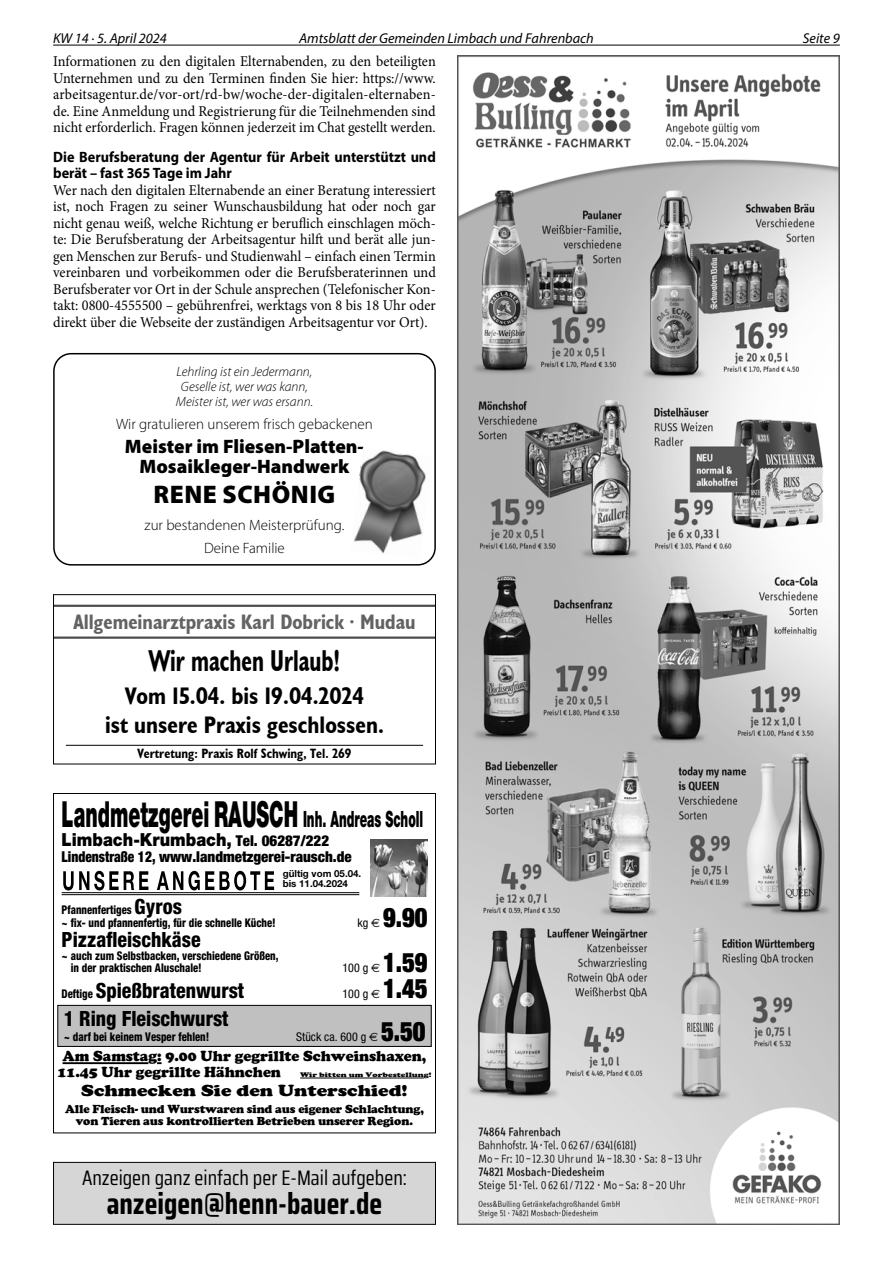
<style>
.page{position:relative;width:893px;height:1263px;background:#fff}
.page>*{position:absolute;margin:0;border:0;box-sizing:border-box;transform-origin:0 0}
.t1{font:900 36px "Helvetica Neue LT Std";color:#000;scale:.53 1}
.t2{font:700 condensed 30.3px "Humanist 521 BT";color:#000;scale:.79 1}
.t3{font:700 30px "Saira Condensed";color:#000}
.t4{font:900 condensed 27px "Helvetica Neue LT Std";color:#000;scale:.9 1}
.t5{font:900 25.5px "Myriad Pro";letter-spacing:.02em;color:#000}
.t6{font:700 condensed 24px/29.1px "Humanist 521 BT";color:#000;text-align:center}
.t7{font:800 condensed 21px "Helvetica Neue LT Std";color:#000;scale:.95 1}
.t8{font:21px "Saira Condensed";color:#000}
.t9{font:700 condensed 21px "Humanist 521 BT";color:#636363}
.t10{font:900 19.5px/19.8px "Myriad Pro";color:#000;text-align:center}
.t11{font:900 18px "Helvetica Neue LT Std";color:#000;scale:.9 1}
.t12{font:900 16.5px "Cooper";color:#000;scale:1.2 1}
.t13{font:15px/16.5px "Minion Pro";color:#000;text-align:justify;scale:.95 1}
.t14{font:300 15px/22.5px "Myriad Pro";color:#000;text-align:center}
.t15{font:700 15px/16.5px "Myriad Pro";color:#000;scale:.95 1}
.t16{font:900 15px/15.8px "Cooper";color:#000}
.t17{font:900 condensed 15px "Helvetica Neue LT Std";color:#000;scale:.9 1}
.t18{font:italic 14.25px "Myriad Pro";color:#000}
.t19{font:italic 300 13.5px/15.3px "Myriad Pro";color:#000;text-align:center}
.t20{font:700 condensed 13.5px "Humanist 521 BT";color:#000}
.t21{font:800 condensed 12px/12.8px "Helvetica Neue LT Std";color:#000;scale:.89 1}
.t22{font:900 12px/12px "Cooper";letter-spacing:-.01em;color:#000;text-align:center}
.t23{font:condensed 12px "Helvetica Neue LT Std";color:#000}
.t24{font:700 9.75px/10.5px "Helvetica Neue LT Std";color:#000}
.t25{font:900 6.75px "Cooper";color:#000;scale:1.3 1}
.s1{font-size:22.5px}
.s2{font-stretch:condensed;font-size:15px}
.s3{font-size:21px}
.s4{font-family:"Euro Sans";font-stretch:normal}
.s5{font-size:12px}
</style>
<div class="page">
<hr style="left:53px;top:45px;width:787px;height:1px;background:#000">
<img style="left:354px;top:450px;width:79px;height:109px">
<div style="left:53px;top:353px;width:383px;height:213px;border:2px solid #000;border-radius:17px"></div>
<hr style="left:66px;top:745px;width:357px;height:1px;background:#000">
<hr style="left:53px;top:605px;width:383px;height:2px;background:#000">
<hr style="left:53px;top:636px;width:383px;height:3px;background:#000">
<div style="left:53px;top:594px;width:383px;height:170px;border:1px solid #000"></div>
<img style="left:457px;top:55px;width:383px;height:1170px">
<div style="left:53px;top:793px;width:383px;height:340px;border:1px solid #000"></div>
<img style="left:370px;top:839px;width:57px;height:57px">
<hr style="left:62px;top:892px;width:297px;height:1px;background:#000">
<hr style="left:62px;top:894px;width:297px;height:1px;background:#000">
<hr style="left:63px;top:1062px;width:85px;height:2px;background:#000">
<hr style="left:300px;top:1077px;width:124px;height:1px;background:#000">
<div style="left:58px;top:1005px;width:373px;height:41px;background:#c0c0c0"></div>
<div style="left:57px;top:1005px;width:375px;height:42px;border:1px solid #000"></div>
<svg style="left:63px;top:871px;width:211px;height:19px"></svg>
<div style="left:54px;top:1162px;width:381px;height:62px;background:#d6d6d6"></div>
<div style="left:53px;top:1162px;width:383px;height:63px;border:1px solid #000"></div>
<p class="t18" style="left:53px;top:29px;width:115px">KW 14 · 5. April 2024</p>
<p class="t18" style="left:299px;top:29px;width:296px">Amtsblatt der Gemeinden Limbach und Fahrenbach</p>
<p class="t18" style="left:803px;top:29px;width:38px">Seite 9</p>
<p class="t13" style="left:53px;top:53px;width:404px">Informationen zu den digitalen Elternabenden, zu den beteiligten Unternehmen und zu den Terminen finden Sie hier: https://www. arbeitsagentur.de/vor-ort/rd-bw/woche-der-digitalen-elternaben&shy;de. Eine Anmeldung und Registrierung für die Teilnehmenden sind nicht erforderlich. Fragen können jederzeit im Chat gestellt werden.</p>
<p class="t15" style="left:53px;top:148px;width:404px">Die Berufsberatung der Agentur für Arbeit unterstützt und berät – fast 365 Tage im Jahr</p>
<p class="t13" style="left:53px;top:182px;width:404px">Wer nach den digitalen Elternabende an einer Beratung interessiert ist, noch Fragen zu seiner Wunschausbildung hat oder noch gar nicht genau weiß, welche Richtung er beruflich einschlagen möch&shy;te: Die Berufsberatung der Arbeitsagentur hilft und berät alle jun&shy;gen Menschen zur Berufs- und Studienwahl – einfach einen Termin vereinbaren und vorbeikommen oder die Berufsberaterinnen und Berufsberater vor Ort in der Schule ansprechen (Telefonischer Kon&shy;takt: 0800-4555500 – gebührenfrei, werktags von 8 bis 18 Uhr oder direkt über die Webseite der zuständigen Arbeitsagentur vor Ort).</p>
<p class="t19" style="left:176px;top:364px;width:139px">Lehrling ist ein Jedermann,<br>Geselle ist, wer was kann,<br>Meister ist, wer was ersann.</p>
<p class="t14" style="left:116px;top:413px;width:258px">Wir gratulieren unserem frisch gebackenen</p>
<h3 class="t10" style="left:125px;top:435px;width:241px">Meister im Fliesen-Platten-<br>Mosaikleger-Handwerk</h3>
<h3 class="t5" style="left:154px;top:478px;width:183px">RENE SCHÖNIG</h3>
<p class="t14" style="left:145px;top:514px;width:201px">zur bestandenen Meisterprüfung.<br>Deine Familie</p>
<h3 class="t9" style="left:73px;top:608px;width:344px">Allgemeinarztpraxis Karl Dobrick · Mudau</h3>
<h2 class="t2" style="left:149px;top:641px;width:244px">Wir machen Urlaub!</h2>
<h3 class="t6" style="left:105px;top:681px;width:280px">Vom 15.04. bis 19.04.2024<br>ist unsere Praxis geschlossen.</h3>
<p class="t20" style="left:137px;top:745px;width:216px">Vertretung: Praxis Rolf Schwing, Tel. 269</p>
<h1 class="t1" style="left:62px;top:793px;width:684px">Landmetzgerei RAUSCH <span class="s1">Inh. Andreas Scholl</span></h1>
<p class="t11" style="left:62px;top:829px;width:299px">Limbach-Krumbach, <span class="s2">Tel. 06287/222</span></p>
<p class="t17" style="left:62px;top:848px;width:324px">Lindenstraße 12, www.landmetzgerei-rausch.de</p>
<p class="t24" style="left:283px;top:868px;width:80px">gültig vom 05.04. bis 11.04.2024</p>
<p class="t21" style="left:62px;top:903px;width:242px">Pfannenfertiges <span class="s3">Gyros<br></span>~ fix- und pfannenfertig, für die schnelle Küche!</p>
<p class="t23" style="left:357px;top:916px;width:24px">kg <span class="s4">€</span></p>
<h3 class="t4" style="left:383px;top:900px;width:51px">9.90</h3>
<h3 class="t7" style="left:62px;top:927px;width:148px">Pizzafleischkäse</h3>
<p class="t21" style="left:71px;top:949px;width:235px;line-height:12px;text-indent:-9px">~ auch zum Selbstbacken, verschiedene Größen, in der praktischen Aluschale!</p>
<p class="t23" style="left:342px;top:961px;width:39px">100 g <span class="s4">€</span></p>
<h3 class="t4" style="left:383px;top:945px;width:51px">1.59</h3>
<h3 class="t7" style="left:62px;top:977px;width:194px"><span class="s5">Deftige</span> Spießbratenwurst</h3>
<p class="t23" style="left:342px;top:986px;width:39px">100 g <span class="s4">€</span></p>
<h3 class="t4" style="left:383px;top:971px;width:51px">1.45</h3>
<h3 class="t7" style="left:64px;top:1006px;width:175px">1 Ring Fleischwurst</h3>
<p class="t21" style="left:64px;top:1030px;width:165px">~ darf bei keinem Vesper fehlen!</p>
<p class="t23" style="left:296px;top:1029px;width:83px">Stück ca. 600 g <span class="s4">€</span></p>
<h3 class="t4" style="left:381px;top:1013px;width:51px">5.50</h3>
<p class="t16" style="left:57px;top:1048px;width:371px;text-indent:5px">Am Samstag: 9.00 Uhr gegrillte Schweinshaxen,<br>11.45 Uhr gegrillte Hähnchen</p>
<p class="t25" style="left:300px;top:1071px;width:103px">Wir bitten um Vorbestellung!</p>
<p class="t12" style="left:81px;top:1080px;width:273px">Schmecken Sie den Unterschied!</p>
<p class="t22" style="left:65px;top:1103px;width:360px">Alle Fleisch- und Wurstwaren sind aus eigener Schlachtung, von Tieren aus kontrollierten Betrieben unserer Region.</p>
<h3 class="t8" style="left:82px;top:1162px;width:326px">Anzeigen ganz einfach per E-Mail aufgeben:</h3>
<h3 class="t3" style="left:107px;top:1180px;width:277px">anzeigen@henn-bauer.de</h3>
</div>
